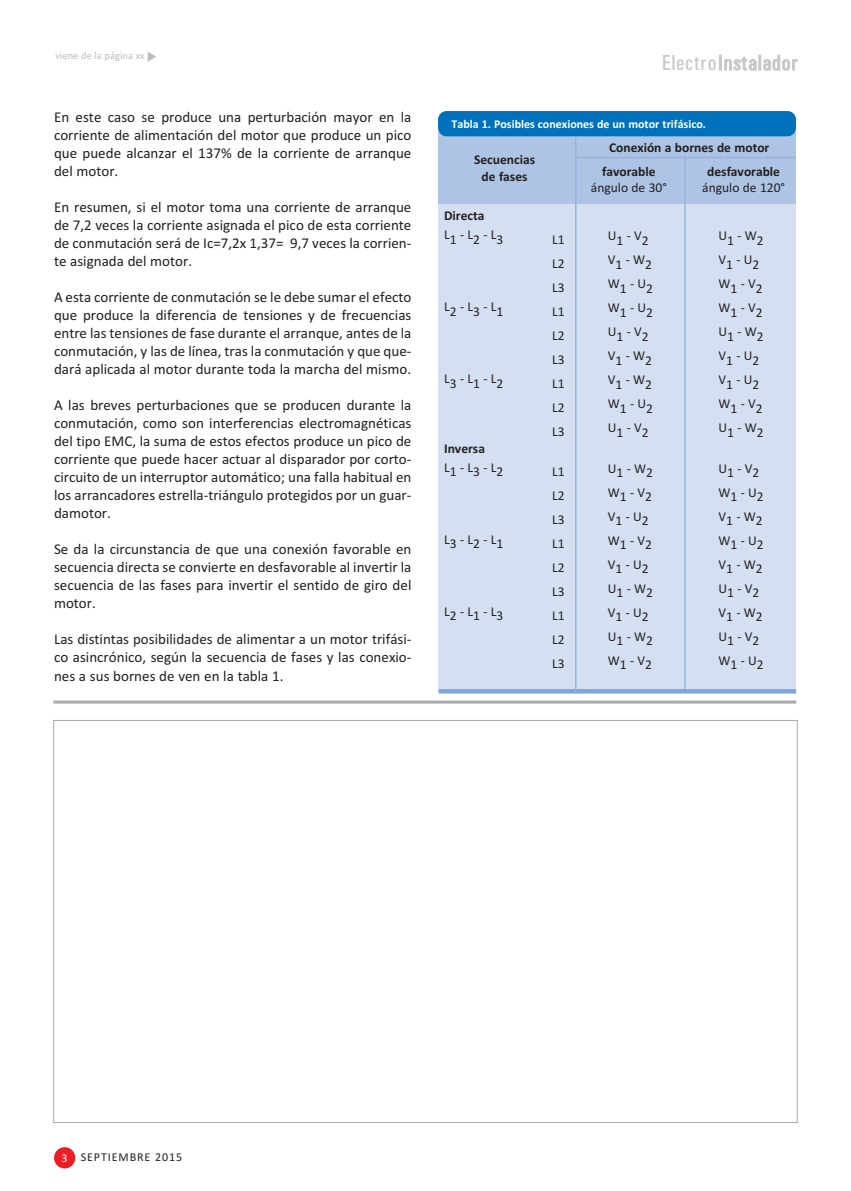
<style>
.page{position:relative;width:851px;height:1191px;background:#fff}
.page>*{position:absolute;margin:0;border:0;box-sizing:border-box;transform-origin:0 0}
.t1{font:22.5px "Universal Condensed";letter-spacing:.065em;color:#c7c8ca}
.t2{font:15px/18px "Calibri";color:#231f20;text-align:justify}
.t3{font:13.5px/24px "Calibri";color:#231f20;text-align:justify}
.t4{font:700 13.5px/23.9px "Calibri";color:#231f20}
.t5{font:700 12px "Calibri";color:#fff}
.t6{font:12px "Calibri";letter-spacing:.075em;color:#231f20}
.t7{font:10.5px "Calibri";color:#bcbdc0}
.s1{color:#fff}
</style>
<div class="page">
<div style="left:439px;top:145px;width:357px;height:546px;background:#d4e0f1"></div>
<div style="left:438px;top:131px;width:358px;height:73px;background:#adc4e5"></div>
<div style="left:438px;top:111px;width:357px;height:25px;background:#0072bc;border-radius:9px"></div>
<hr style="left:438px;top:689px;width:358px;height:4px;background:#7ca7d8">
<hr style="left:575px;top:136px;width:1px;height:555px;background:#95b5de">
<div style="left:54px;top:1147px;width:21px;height:21px;background:#ee1d23;border-radius:50%"></div>
<hr style="left:53px;top:700px;width:743px;height:3px;background:#a8a9ad">
<hr style="left:684px;top:157px;width:1px;height:532px;background:#95b5de">
<hr style="left:575px;top:157px;width:220px;height:1px;background:#95b5de">
<p class="t7" style="left:55px;top:49px;width:103px">viene de la página xx ◆</p>
<h1 class="t1" style="left:662px;top:51px;width:137px">ElectroInstalador</h1>
<p class="t2" style="left:54px;top:108px;width:359px">En este caso se produce una perturbación mayor en la corriente de alimentación del motor que produce un pico que puede alcanzar el 137% de la corriente de arranque del motor.</p>
<p class="t2" style="left:54px;top:198px;width:359px">En resumen, si el motor toma una corriente de arranque de 7,2 veces la corriente asignada el pico de esta corriente de conmutación será de Ic=7,2x 1,37= 9,7 veces la corrien&shy;te asignada del motor.</p>
<p class="t2" style="left:54px;top:288px;width:359px">A esta corriente de conmutación se le debe sumar el efecto que produce la diferencia de tensiones y de frecuencias entre las tensiones de fase durante el arranque, antes de la conmutación, y las de línea, tras la conmutación y que que&shy;dará aplicada al motor durante toda la marcha del mismo.</p>
<p class="t2" style="left:54px;top:396px;width:359px">A las breves perturbaciones que se producen durante la conmutación, como son interferencias electromagnéticas del tipo EMC, la suma de estos efectos produce un pico de corriente que puede hacer actuar al disparador por corto&shy;circuito de un interruptor automático; una falla habitual en los arrancadores estrella-triángulo protegidos por un guar&shy;damotor.</p>
<p class="t2" style="left:54px;top:540px;width:359px">Se da la circunstancia de que una conexión favorable en secuencia directa se convierte en desfavorable al invertir la secuencia de las fases para invertir el sentido de giro del motor.</p>
<p class="t2" style="left:54px;top:630px;width:359px">Las distintas posibilidades de alimentar a un motor trifási&shy;co asincrónico, según la secuencia de fases y las conexio&shy;nes a sus bornes de ven en la tabla 1.</p>
<p class="t5" style="left:451px;top:117px;width:256px">Tabla 1. Posibles conexiones de un motor trifásico.</p>
<p class="t4" style="left:474px;top:151px;width:63px;line-height:16.5px;text-align:center">Secuencias de fases</p>
<p class="t4" style="left:444px;top:204px;width:42px">Directa</p>
<p class="t4" style="left:602px;top:135px;width:169px;text-indent:7px">Conexión a bornes de motor favorable</p>
<p class="t3" style="left:591px;top:175px;width:78px">ángulo de 30°</p>
<p class="t4" style="left:707px;top:159px;width:74px">desfavorable</p>
<p class="t3" style="left:702px;top:175px;width:84px">ángulo de 120°</p>
<p class="t3" style="left:444px;top:222px;width:61px">L1-L2-L3</p>
<p class="t3" style="left:552px;top:227px;width:14px">L1<br>L2<br>L3</p>
<p class="t3" style="left:444px;top:294px;width:61px">L2-L3-L1</p>
<p class="t3" style="left:552px;top:299px;width:14px">L1<br>L2<br>L3</p>
<p class="t3" style="left:444px;top:366px;width:61px">L3-L1-L2</p>
<p class="t3" style="left:552px;top:371px;width:14px">L1<br>L2<br>L3</p>
<p class="t4" style="left:444px;top:436px;width:42px">Inversa</p>
<p class="t3" style="left:444px;top:455px;width:61px">L1-L3-L2</p>
<p class="t3" style="left:552px;top:459px;width:14px">L1<br>L2<br>L3</p>
<p class="t3" style="left:444px;top:527px;width:61px">L3-L2-L1</p>
<p class="t3" style="left:552px;top:531px;width:14px">L1<br>L2<br>L3</p>
<p class="t3" style="left:444px;top:599px;width:61px">L2-L1-L3</p>
<p class="t3" style="left:552px;top:603px;width:14px">L1<br>L2<br>L3</p>
<p class="t3" style="left:607px;top:223px;width:47px;text-align:left">U1 - V2<br>V1 - W2<br>W1 - U2<br>W1 - U2<br>U1 - V2<br>V1 - W2<br>V1 - W2<br>W1 - U2<br>U1 - V2</p>
<p class="t3" style="left:607px;top:456px;width:47px;text-align:left">U1 - W2<br>W1 - V2<br>V1 - U2<br>W1 - V2<br>V1 - U2<br>U1 - W2<br>V1 - U2<br>U1 - W2<br>W1 - V2</p>
<p class="t3" style="left:718px;top:223px;width:47px;text-align:left">U1 - W2<br>V1 - U2<br>W1 - V2<br>W1 - V2<br>U1 - W2<br>V1 - U2<br>V1 - U2<br>W1 - V2<br>U1 - W2</p>
<p class="t3" style="left:718px;top:456px;width:47px;text-align:left">U1 - V2<br>W1 - U2<br>V1 - W2<br>W1 - U2<br>V1 - W2<br>U1 - V2<br>V1 - W2<br>U1 - V2<br>W1 - U2</p>
<p class="t6" style="left:62px;top:1150px;width:122px"><span class="s1">3</span> SEPTIEMBRE 2015</p>
</div>
